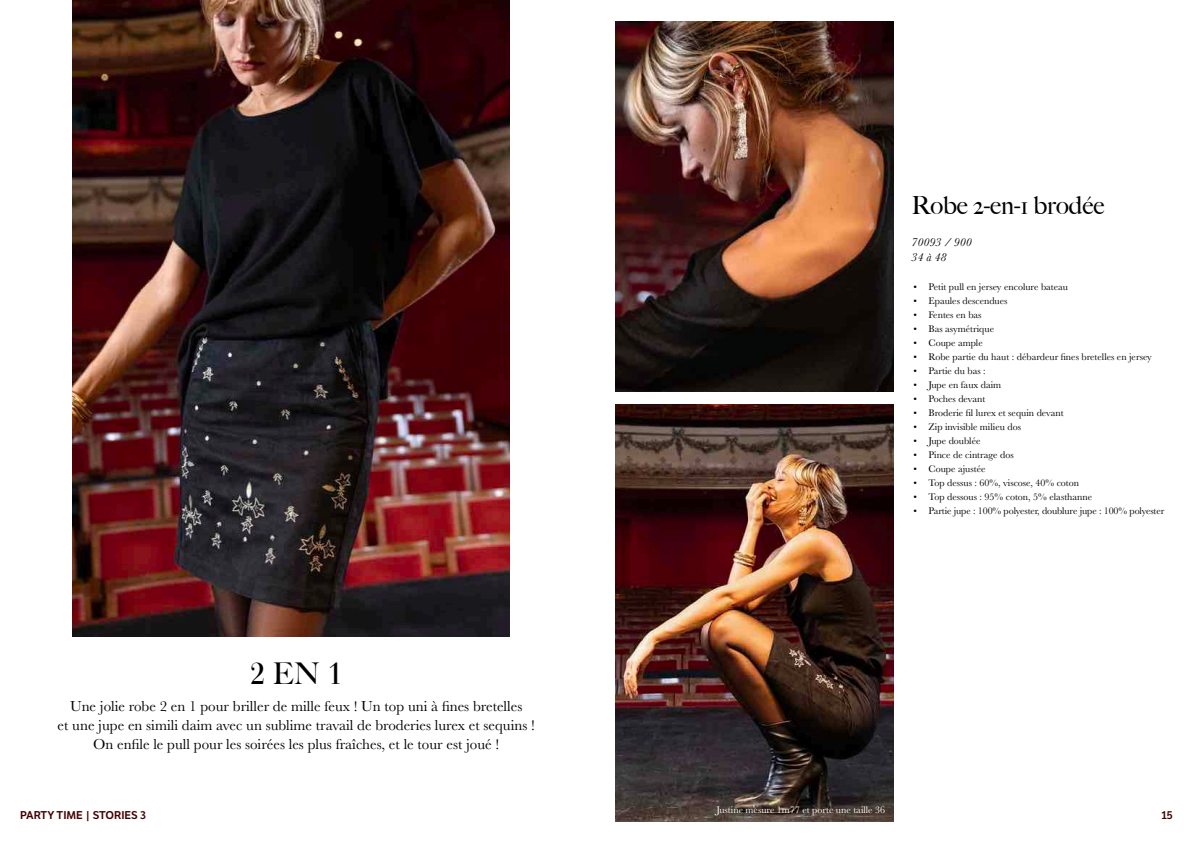
<style>
.page{position:relative;width:1191px;height:842px;background:#fff}
.page>*{position:absolute;margin:0;border:0;box-sizing:border-box;transform-origin:0 0}
.t1{font:32px "Vogue";color:#000}
.t2{font:500 25px "Big Caslon";color:#000}
.t3{font:15px/19px "Baskerville";color:#000;text-align:center}
.t4{font:italic 12px/14.4px "Baskerville";color:#000}
.t5{font:11px "LFT Etica SB";color:#430000}
.t6{font:10px "Baskerville";color:#000}
.t7{font:10px "Baskerville";color:#fff}
.s1{font-family:"Big Caslon";font-weight:500;font-size:30px}
</style>
<div class="page">
<img style="left:72px;top:0;width:438px;height:636px">
<img style="left:615px;top:405px;width:278px;height:417px">
<img style="left:615px;top:22px;width:278px;height:369px">
<h2 class="t2" style="left:911px;top:190px;width:194px">Robe 2-en-1 brodée</h2>
<h1 class="t1" style="left:250px;top:662px;width:93px">2<span class="s1">EN</span>1</h1>
<h3 class="t3" style="left:58px;top:697px;width:479px">Une jolie robe 2 en 1 pour briller de mille feux ! Un top uni à fines bretelles<br>et une jupe en simili daim avec un sublime travail de broderies lurex et sequins !<br>On enfile le pull pour les soirées les plus fraîches, et le tour est joué !</h3>
<p class="t4" style="left:911px;top:235px;width:62px">70093 / 900<br>34 à 48</p>
<p class="t6" style="left:913px;top:281px;width:156px">• Petit pull en jersey encolure bateau</p>
<p class="t6" style="left:913px;top:295px;width:96px">• Epaules descendues</p>
<p class="t6" style="left:913px;top:309px;width:70px">• Fentes en bas</p>
<p class="t6" style="left:913px;top:323px;width:82px">• Bas asymétrique</p>
<p class="t6" style="left:913px;top:337px;width:71px">• Coupe ample</p>
<p class="t6" style="left:913px;top:351px;width:240px">• Robe partie du haut : débardeur fines bretelles en jersey</p>
<p class="t6" style="left:913px;top:365px;width:74px">• Partie du bas :</p>
<p class="t6" style="left:913px;top:379px;width:89px">• Jupe en faux daim</p>
<p class="t6" style="left:913px;top:393px;width:73px">• Poches devant</p>
<p class="t6" style="left:913px;top:407px;width:152px">• Broderie fil lurex et sequin devant</p>
<p class="t6" style="left:913px;top:421px;width:109px">• Zip invisible milieu dos</p>
<p class="t6" style="left:913px;top:435px;width:69px">• Jupe doublée</p>
<p class="t6" style="left:913px;top:449px;width:102px">• Pince de cintrage dos</p>
<p class="t6" style="left:913px;top:463px;width:74px">• Coupe ajustée</p>
<p class="t6" style="left:913px;top:477px;width:167px">• Top dessus : 60%, viscose, 40% coton</p>
<p class="t6" style="left:913px;top:491px;width:180px">• Top dessous : 95% coton, 5% elasthanne</p>
<p class="t6" style="left:913px;top:505px;width:252px">• Partie jupe : 100% polyester, doublure jupe : 100% polyester</p>
<p class="t7" style="left:716px;top:804px;width:170px">Justine mesure 1m77 et porte une taille 36</p>
<p class="t5" style="left:20px;top:809px;width:128px">PARTY TIME | STORIES 3</p>
<p class="t5" style="left:1161px;top:809px;width:13px">15</p>
</div>
